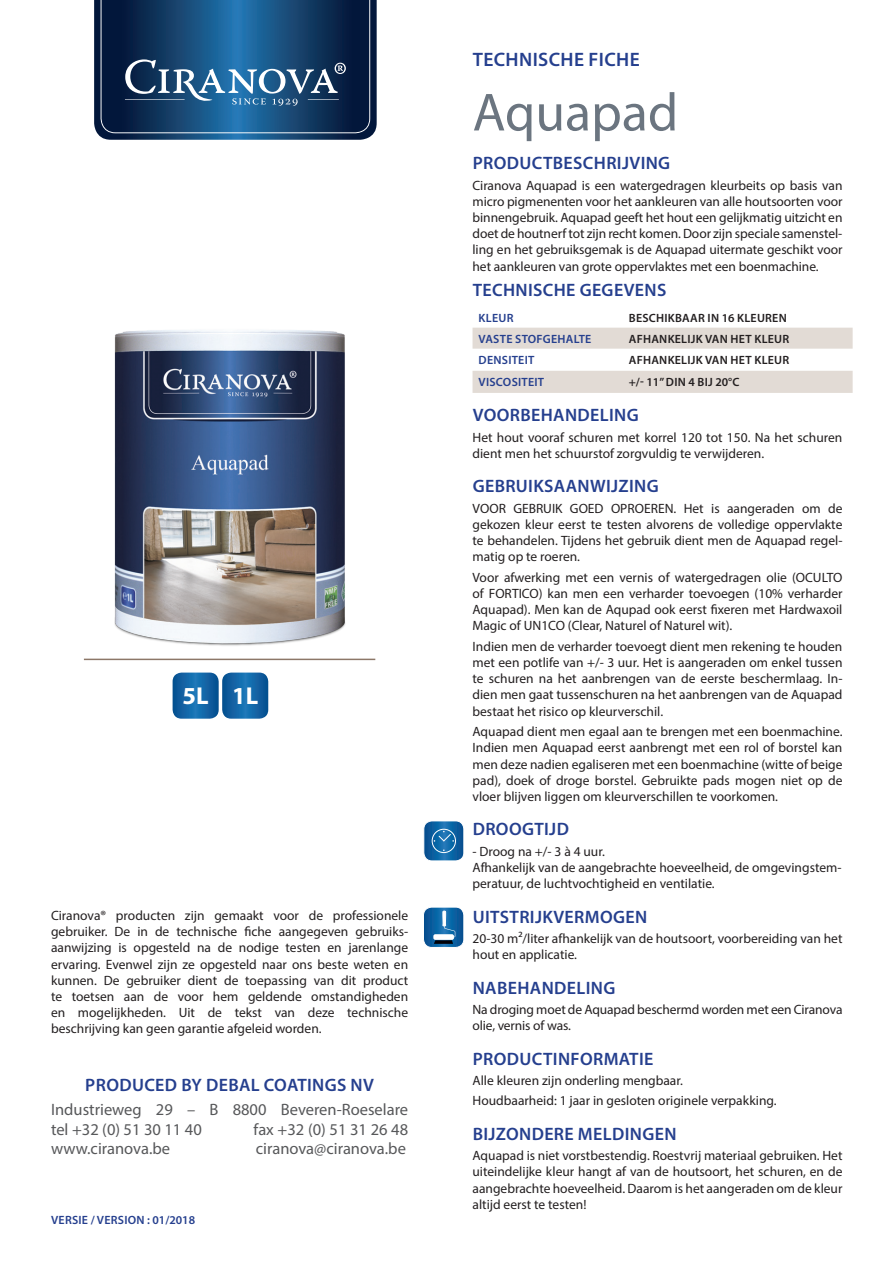
<style>
.page{position:relative;width:893px;height:1263px;background:#fff}
.page>*{position:absolute;margin:0;border:0;box-sizing:border-box;transform-origin:0 0}
.t1{font:54px "Myriad Pro";color:#6b7580}
.t2{font:700 24.45px "Myriad Pro";color:#fff}
.t3{font:600 19.5px "Myriad Pro";letter-spacing:.02em;color:#253f8e}
.t4{font:600 18px "Myriad Pro";letter-spacing:.02em;color:#253f8e}
.t5{font:16.5px/19.8px "Myriad Pro";color:#57585a}
.t6{font:13.5px/16.2px "Myriad Pro";color:#231f20;text-align:justify}
.t7{font:600 12px "Myriad Pro";letter-spacing:.02em;color:#231f20}
.t8{font:600 12px "Myriad Pro";letter-spacing:.02em;color:#253f8e}
</style>
<div class="page">
<svg style="left:94px;top:0;width:283px;height:140px"></svg>
<hr style="left:308px;top:99px;width:31px;height:1px;background:#fff">
<hr style="left:125px;top:99px;width:60px;height:1px;background:#fff">
<hr style="left:84px;top:659px;width:291px;height:1px;background:#8c7768">
<svg style="left:423px;top:907px;width:41px;height:40px"></svg>
<div style="left:423px;top:821px;width:41px;height:40px;border:1px solid #fff;border-radius:8px"></div>
<svg style="left:424px;top:821px;width:40px;height:40px"></svg>
<img style="left:174px;top:674px;width:93px;height:43px">
<div style="left:220px;top:671px;width:50px;height:49px;border:2px solid #fff;border-radius:10px"></div>
<div style="left:171px;top:671px;width:49px;height:49px;border:2px solid #fff;border-radius:10px"></div>
<img style="left:102px;top:330px;width:255px;height:331px">
<svg style="left:472px;top:327px;width:381px;height:66px"></svg>
<h2 class="t2" style="left:183px;top:680px;width:77px">5L 1L</h2>
<p class="t6" style="left:51px;top:907px;width:359px">Ciranova® producten zijn gemaakt voor de professionele gebruiker. De in de technische fiche aangegeven gebruiks&shy;aanwijzing is opgesteld na de nodige testen en jarenlange ervaring. Evenwel zijn ze opgesteld naar ons beste weten en kunnen. De gebruiker dient de toepassing van dit product te toetsen aan de voor hem geldende omstandigheden en mogelijkheden. Uit de tekst van deze technische beschrijving kan geen garantie afgeleid worden.</p>
<h3 class="t4" style="left:85px;top:1073px;width:290px">PRODUCED BY DEBAL COATINGS NV</h3>
<p class="t5" style="left:51px;top:1099px;width:359px">Industrieweg 29 – B 8800 Beveren-Roeselare tel +32 (0) 51 30 11 40</p>
<p class="t5" style="left:254px;top:1119px;width:156px">fax +32 (0) 51 31 26 48</p>
<p class="t5" style="left:51px;top:1139px;width:121px">www.ciranova.be</p>
<p class="t5" style="left:256px;top:1139px;width:152px">ciranova@ciranova.be</p>
<p class="t8" style="left:51px;top:1212px;width:145px">VERSIE / VERSION : 01/2018</p>
<h3 class="t3" style="left:473px;top:47px;width:169px">TECHNISCHE FICHE</h3>
<h1 class="t1" style="left:472px;top:79px;width:207px">Aquapad</h1>
<h3 class="t4" style="left:473px;top:152px;width:199px">PRODUCTBESCHRIJVING</h3>
<p class="t6" style="left:472px;top:177px;width:371px">Ciranova Aquapad is een watergedragen kleurbeits op basis van micro pigmenenten voor het aankleuren van alle houtsoorten voor binnengebruik. Aquapad geeft het hout een gelijkmatig uitzicht en doet de houtnerf tot zijn recht komen. Door zijn speciale samenstel&shy;ling en het gebruiksgemak is de Aquapad uitermate geschikt voor het aankleuren van grote oppervlaktes met een boenmachine.</p>
<h3 class="t4" style="left:473px;top:279px;width:195px">TECHNISCHE GEGEVENS</h3>
<p class="t8" style="left:479px;top:310px;width:36px">KLEUR</p>
<p class="t7" style="left:629px;top:310px;width:159px">BESCHIKBAAR IN 16 KLEUREN</p>
<p class="t8" style="left:479px;top:331px;width:114px">VASTE STOFGEHALTE</p>
<p class="t7" style="left:629px;top:331px;width:162px">AFHANKELIJK VAN HET KLEUR</p>
<p class="t8" style="left:479px;top:352px;width:57px">DENSITEIT</p>
<p class="t7" style="left:629px;top:352px;width:162px">AFHANKELIJK VAN HET KLEUR</p>
<p class="t8" style="left:479px;top:374px;width:67px">VISCOSITEIT</p>
<p class="t7" style="left:629px;top:374px;width:112px">+/- 11” DIN 4 BIJ 20°C</p>
<h3 class="t4" style="left:473px;top:404px;width:168px">VOORBEHANDELING</h3>
<p class="t6" style="left:472px;top:429px;width:371px">Het hout vooraf schuren met korrel 120 tot 150. Na het schuren dient men het schuurstof zorgvuldig te verwijderen.</p>
<h3 class="t4" style="left:473px;top:475px;width:188px">GEBRUIKSAANWIJZING</h3>
<p class="t6" style="left:472px;top:500px;width:371px">VOOR GEBRUIK GOED OPROEREN. Het is aangeraden om de gekozen kleur eerst te testen alvorens de volledige oppervlakte te behandelen. Tijdens het gebruik dient men de Aquapad regel&shy;matig op te roeren.</p>
<p class="t6" style="left:472px;top:569px;width:371px">Voor afwerking met een vernis of watergedragen olie (OCULTO of FORTICO) kan men een verharder toevoegen (10% verharder Aquapad). Men kan de Aqupad ook eerst fixeren met Hardwaxoil Magic of UN1CO (Clear, Naturel of Naturel wit).</p>
<p class="t6" style="left:472px;top:638px;width:371px">Indien men de verharder toevoegt dient men rekening te houden met een potlife van +/- 3 uur. Het is aangeraden om enkel tussen te schuren na het aanbrengen van de eerste beschermlaag. In&shy;dien men gaat tussenschuren na het aanbrengen van de Aquapad bestaat het risico op kleurverschil.</p>
<p class="t6" style="left:472px;top:723px;width:371px">Aquapad dient men egaal aan te brengen met een boenmachine.<br>Indien men Aquapad eerst aanbrengt met een rol of borstel kan men deze nadien egaliseren met een boenmachine (witte of beige pad), doek of droge borstel. Gebruikte pads mogen niet op de vloer blijven liggen om kleurverschillen te voorkomen.</p>
<h3 class="t4" style="left:473px;top:818px;width:98px">DROOGTIJD</h3>
<p class="t6" style="left:472px;top:843px;width:371px;text-align:left">- Droog na +/- 3 à 4 uur.<br>Afhankelijk van de aangebrachte hoeveelheid, de omgevingstem&shy;peratuur, de luchtvochtigheid en ventilatie.</p>
<h3 class="t4" style="left:473px;top:905px;width:176px">UITSTRIJKVERMOGEN</h3>
<p class="t6" style="left:472px;top:930px;width:371px">20-30 m²/liter afhankelijk van de houtsoort, voorbereiding van het hout en applicatie.</p>
<h3 class="t4" style="left:473px;top:976px;width:144px">NABEHANDELING</h3>
<p class="t6" style="left:472px;top:1001px;width:371px">Na droging moet de Aquapad beschermd worden met een Ciranova olie, vernis of was.</p>
<h3 class="t4" style="left:473px;top:1047px;width:182px">PRODUCTINFORMATIE</h3>
<p class="t6" style="left:472px;top:1070px;width:306px;line-height:20.4px">Alle kleuren zijn onderling mengbaar.<br>Houdbaarheid: 1 jaar in gesloten originele verpakking.</p>
<h3 class="t4" style="left:473px;top:1122px;width:205px">BIJZONDERE MELDINGEN</h3>
<p class="t6" style="left:472px;top:1147px;width:371px">Aquapad is niet vorstbestendig. Roestvrij materiaal gebruiken. Het uiteindelijke kleur hangt af van de houtsoort, het schuren, en de aangebrachte hoeveelheid. Daarom is het aangeraden om de kleur altijd eerst te testen!</p>
</div>
